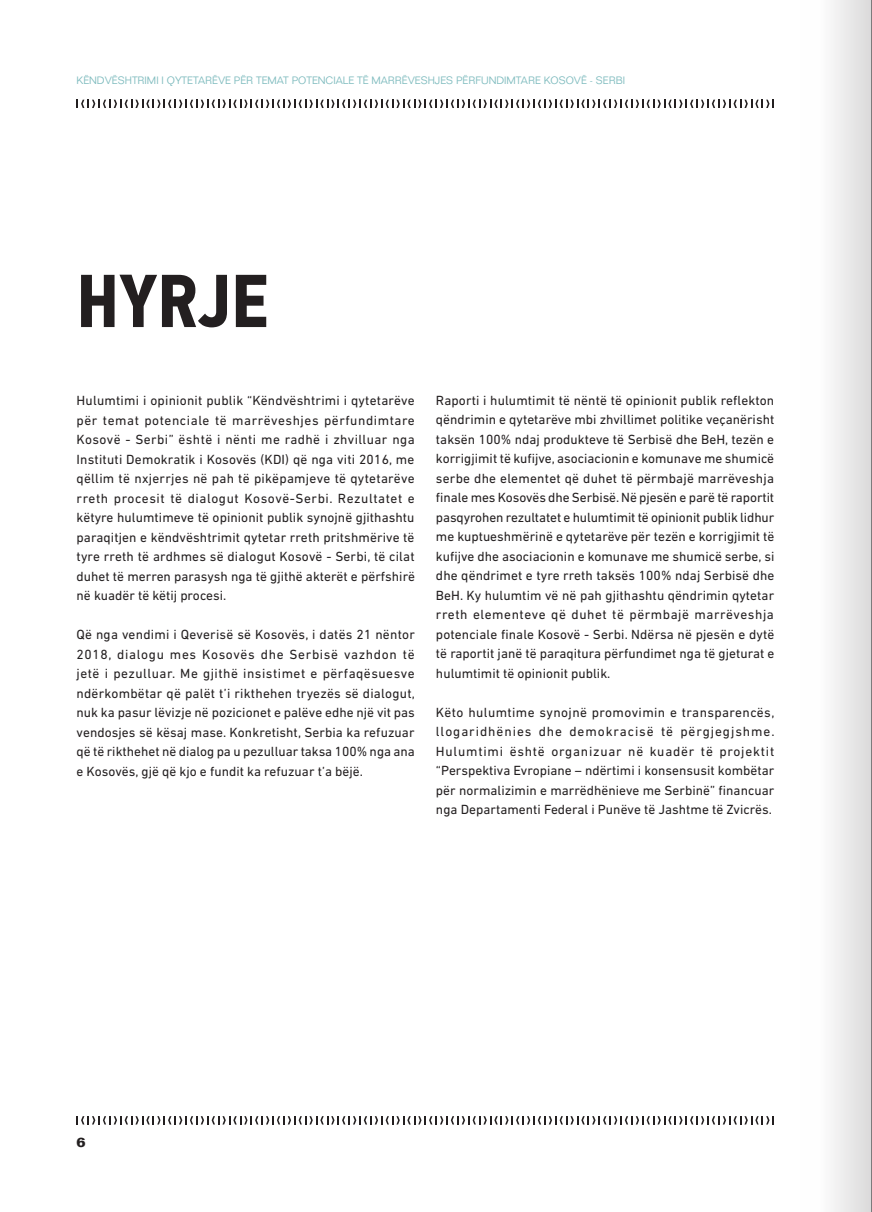
<style>
.page{position:relative;width:872px;height:1212px;background:#fff}
.page>*{position:absolute;margin:0;border:0;box-sizing:border-box;transform-origin:0 0}
.t1{font:700 75px "PF Din Text Cond Pro";color:#231f20}
.t2{font:13.5px/19.5px "DIN Next LT Pro";letter-spacing:.005em;color:#231f20;text-align:justify}
.t3{font:700 13.5px "Folio Std";color:#231f20}
.t4{font:300 10.5px "Folio Std";color:#7ebbbe}
</style>
<div class="page">
<svg style="left:77px;top:100px;width:697px;height:8px"></svg>
<svg style="left:77px;top:1116px;width:697px;height:8px"></svg>
<svg style="left:833px;top:0;width:38px;height:1212px"></svg>
<hr style="left:871px;top:0;width:1px;height:1212px;background:#231f20">
<p class="t4" style="left:77px;top:74px;width:550px">KËNDVËSHTRIMI I QYTETARËVE PËR TEMAT POTENCIALE TË MARRËVESHJES PËRFUNDIMTARE KOSOVË - SERBI</p>
<h1 class="t1" style="left:77px;top:256px;width:193px">HYRJE</h1>
<p class="t2" style="left:77px;top:390px;width:340px">Hulumtimi i opinionit publik “Këndvështrimi i qytetarëve për temat potenciale të marrëveshjes përfundimtare Kosovë - Serbi” është i nënti me radhë i zhvilluar nga Instituti Demokratik i Kosovës (KDI) që nga viti 2016, me qëllim të nxjerrjes në pah të pikëpamjeve të qytetarëve rreth procesit të dialogut Kosovë-Serbi. Rezultatet e këtyre hulumtimeve të opinionit publik synojnë gjithashtu paraqitjen e këndvështrimit qytetar rreth pritshmërive të tyre rreth të ardhmes së dialogut Kosovë - Serbi, të cilat duhet të merren parasysh nga të gjithë akterët e përfshirë në kuadër të këtij procesi.</p>
<p class="t2" style="left:77px;top:624px;width:340px">Që nga vendimi i Qeverisë së Kosovës, i datës 21 nëntor 2018, dialogu mes Kosovës dhe Serbisë vazhdon të jetë i pezulluar. Me gjithë insistimet e përfaqësuesve ndërkombëtar që palët t’i rikthehen tryezës së dialogut, nuk ka pasur lëvizje në pozicionet e palëve edhe një vit pas vendosjes së kësaj mase. Konkretisht, Serbia ka refuzuar që të rikthehet në dialog pa u pezulluar taksa 100% nga ana e Kosovës, gjë që kjo e fundit ka refuzuar t’a bëjë.</p>
<p class="t2" style="left:436px;top:390px;width:340px">Raporti i hulumtimit të nëntë të opinionit publik reflekton qëndrimin e qytetarëve mbi zhvillimet politike veçanërisht taksën 100% ndaj produkteve të Serbisë dhe BeH, tezën e korrigjimit të kufijve, asociacionin e komunave me shumicë serbe dhe elementet që duhet të përmbajë marrëveshja finale mes Kosovës dhe Serbisë. Në pjesën e parë të raportit pasqyrohen rezultatet e hulumtimit të opinionit publik lidhur me kuptueshmërinë e qytetarëve për tezën e korrigjimit të kufijve dhe asociacionin e komunave me shumicë serbe, si dhe qëndrimet e tyre rreth taksës 100% ndaj Serbisë dhe BeH. Ky hulumtim vë në pah gjithashtu qëndrimin qytetar rreth elementeve që duhet të përmbajë marrëveshja potenciale finale Kosovë - Serbi. Ndërsa në pjesën e dytë të raportit janë të paraqitura përfundimet nga të gjeturat e hulumtimit të opinionit publik.</p>
<p class="t2" style="left:436px;top:702px;width:340px">Këto hulumtime synojnë promovimin e transparencës, llogaridhënies dhe demokracisë të përgjegjshme.<br>Hulumtimi është organizuar në kuadër të projektit “Perspektiva Evropiane – ndërtimi i konsensusit kombëtar për normalizimin e marrëdhënieve me Serbinë” financuar nga Departamenti Federal i Punëve të Jashtme të Zvicrës.</p>
<p class="t3" style="left:77px;top:1134px;width:11px">6</p>
</div>
